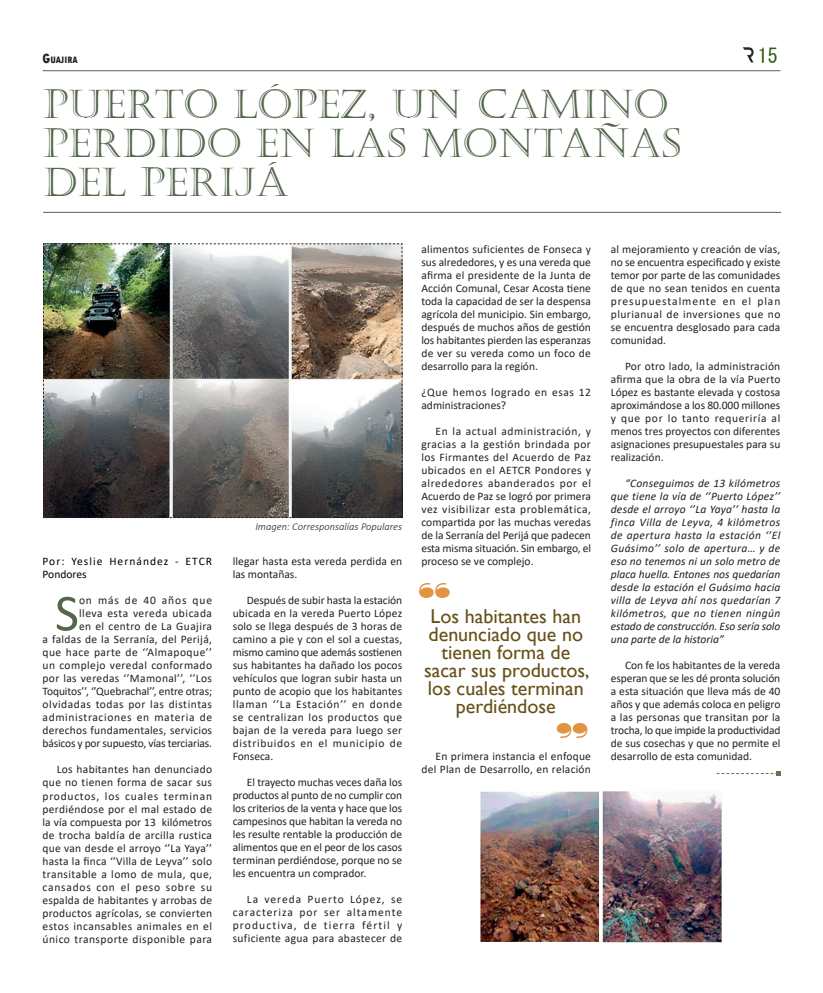
<style>
.page{position:relative;width:823px;height:993px;background:#fff}
.page>*{position:absolute;margin:0;border:0;box-sizing:border-box;transform-origin:0 0}
.t1{font:52.5px "Calibri";color:#54664b}
.t2{font:48px "Broadway";color:#e19442}
.t3{font:40px/39px "Castellar";color:#54664b}
.t4{font:20px/18px "Gill Sans";color:#675118;text-align:center}
.t5{font:20px "MS Gothic";color:#315b15}
.t6{font:11.5px/13px "Calibri";letter-spacing:.02em;color:#231f20;text-align:justify}
.t7{font:italic 11.5px/13px "Calibri";letter-spacing:-.01em;color:#231f20;text-align:justify}
.t8{font:11.5px/13px "Calibri";letter-spacing:.09em;color:#000}
.t9{font:italic 300 10.5px "Calibri";color:#231f20}
.t10{font:800 condensed 9.8px "Tw Cen";color:#231f20}
.s1{font-size:14px}
</style>
<div class="page">
<img style="left:743px;top:47px;width:11px;height:16px">
<img style="left:43px;top:243px;width:359px;height:275px">
<hr style="left:43px;top:70px;width:737px;height:1px;background:#54664b">
<svg style="left:716px;top:771px;width:64px;height:4px"></svg>
<img style="left:480px;top:791px;width:242px;height:152px">
<hr style="left:43px;top:212px;width:737px;height:1px;background:#54664b">
<p class="t10" style="left:43px;top:54px;width:36px"><span class="s1">G</span>UAJIRA</p>
<h3 class="t5" style="left:757px;top:45px;width:21px">15</h3>
<h3 class="t3" style="left:43px;top:85px;width:638px">PUERTO LÓPEZ, UN CAMINO<br>PERDIDO EN LAS MONTAÑAS<br>DEL PERIJÁ</h3>
<p class="t8" style="left:43px;top:554px;width:171px">Por: Yeslie Hernández - ETCR<br>Pondores</p>
<h1 class="t1" style="left:55px;top:576px;width:26px">S</h1>
<p class="t6" style="left:43px;top:593px;width:171px;text-align:right">on más de 40 años que<br>lleva esta vereda ubicada<br>en el centro de La Guajira<br>a faldas de la Serranía, del Perijá, que hace parte de ‘’Almapoque’’ un complejo veredal conformado por las veredas ‘’Mamonal’’, ‘’Los<br>Toquitos’’, ‘’Quebrachal’’, entre otras; olvidadas todas por las distintas administraciones en materia de derechos fundamentales, servicios básicos y por supuesto, vías terciarias.</p>
<p class="t6" style="left:43px;top:762px;width:171px;text-indent:14px">Los habitantes han denunciado que no tienen forma de sacar sus productos, los cuales terminan perdiéndose por el mal estado de la vía compuesta por 13 kilómetros de trocha baldía de arcilla rustica que van desde el arroyo ‘’La Yaya’’ hasta la finca ‘’Villa de Leyva’’ solo transitable a lomo de mula, que, cansados con el peso sobre su espalda de habitantes y arrobas de productos agrícolas, se convierten estos incansables animales en el único transporte disponible para</p>
<p class="t9" style="left:255px;top:520px;width:148px">Imagen: Corresponsalías Populares</p>
<p class="t6" style="left:232px;top:554px;width:171px">llegar hasta esta vereda perdida en las montañas.</p>
<p class="t6" style="left:232px;top:593px;width:171px;text-indent:14px">Después de subir hasta la estación ubicada en la vereda Puerto López solo se llega después de 3 horas de camino a pie y con el sol a cuestas, mismo camino que además sostienen sus habitantes ha dañado los pocos vehículos que logran subir hasta un punto de acopio que los habitantes llaman ‘’La Estación’’ en donde se centralizan los productos que bajan de la vereda para luego ser distribuidos en el municipio de Fonseca.</p>
<p class="t6" style="left:232px;top:775px;width:171px;text-indent:14px">El trayecto muchas veces daña los productos al punto de no cumplir con los criterios de la venta y hace que los campesinos que habitan la vereda no les resulte rentable la producción de alimentos que en el peor de los casos terminan perdiéndose, porque no se les encuentra un comprador.</p>
<p class="t6" style="left:232px;top:892px;width:171px;text-indent:14px">La vereda Puerto López, se caracteriza por ser altamente productiva, de tierra fértil y suficiente agua para abastecer de</p>
<p class="t6" style="left:421px;top:242px;width:171px">alimentos suficientes de Fonseca y sus alrededores, y es una vereda que afirma el presidente de la Junta de Acción Comunal, Cesar Acosta tiene toda la capacidad de ser la despensa agrícola del municipio. Sin embargo, después de muchos años de gestión los habitantes pierden las esperanzas de ver su vereda como un foco de desarrollo para la región.</p>
<p class="t6" style="left:421px;top:385px;width:171px">¿Que hemos logrado en esas 12 administraciones?</p>
<p class="t6" style="left:421px;top:424px;width:171px;text-indent:14px">En la actual administración, y gracias a la gestión brindada por los Firmantes del Acuerdo de Paz ubicados en el AETCR Pondores y alrededores abanderados por el Acuerdo de Paz se logró por primera vez visibilizar esta problemática, compartida por las muchas veredas de la Serranía del Perijá que padecen esta misma situación. Sin embargo, el proceso se ve complejo.</p>
<h2 class="t2" style="left:417px;top:571px;width:36px">“</h2>
<h3 class="t4" style="left:424px;top:607px;width:167px">Los habitantes han denunciado que no tienen forma de sacar sus productos, los cuales terminan perdiéndose</h3>
<h2 class="t2" style="left:554px;top:711px;width:36px">”</h2>
<p class="t6" style="left:421px;top:749px;width:171px;text-align:right">En primera instancia el enfoque del Plan de Desarrollo, en relación</p>
<p class="t6" style="left:610px;top:242px;width:171px">al mejoramiento y creación de vías, no se encuentra especificado y existe temor por parte de las comunidades de que no sean tenidos en cuenta presupuestalmente en el plan plurianual de inversiones que no se encuentra desglosado para cada comunidad.</p>
<p class="t6" style="left:610px;top:359px;width:171px;text-indent:14px">Por otro lado, la administración afirma que la obra de la vía Puerto López es bastante elevada y costosa aproximándose a los 80.000 millones y que por lo tanto requeriría al menos tres proyectos con diferentes asignaciones presupuestales para su realización.</p>
<p class="t7" style="left:610px;top:476px;width:171px;text-indent:14px">“Conseguimos de 13 kilómetros que tiene la vía de ‘’Puerto López’’ desde el arroyo ‘’La Yaya’’ hasta la finca Villa de Leyva, 4 kilómetros de apertura hasta la estación ‘’El Guásimo’’ solo de apertura… y de eso no tenemos ni un solo metro de placa huella. Entones nos quedarían desde la estación el Guásimo hacia villa de Leyva ahí nos quedarían 7 kilómetros, que no tienen ningún estado de construcción. Eso sería solo una parte de la historia”</p>
<p class="t6" style="left:610px;top:658px;width:171px;text-indent:14px">Con fe los habitantes de la vereda esperan que se les dé pronta solución a esta situación que lleva más de 40 años y que además coloca en peligro a las personas que transitan por la trocha, lo que impide la productividad de sus cosechas y que no permite el desarrollo de esta comunidad.</p>
</div>
